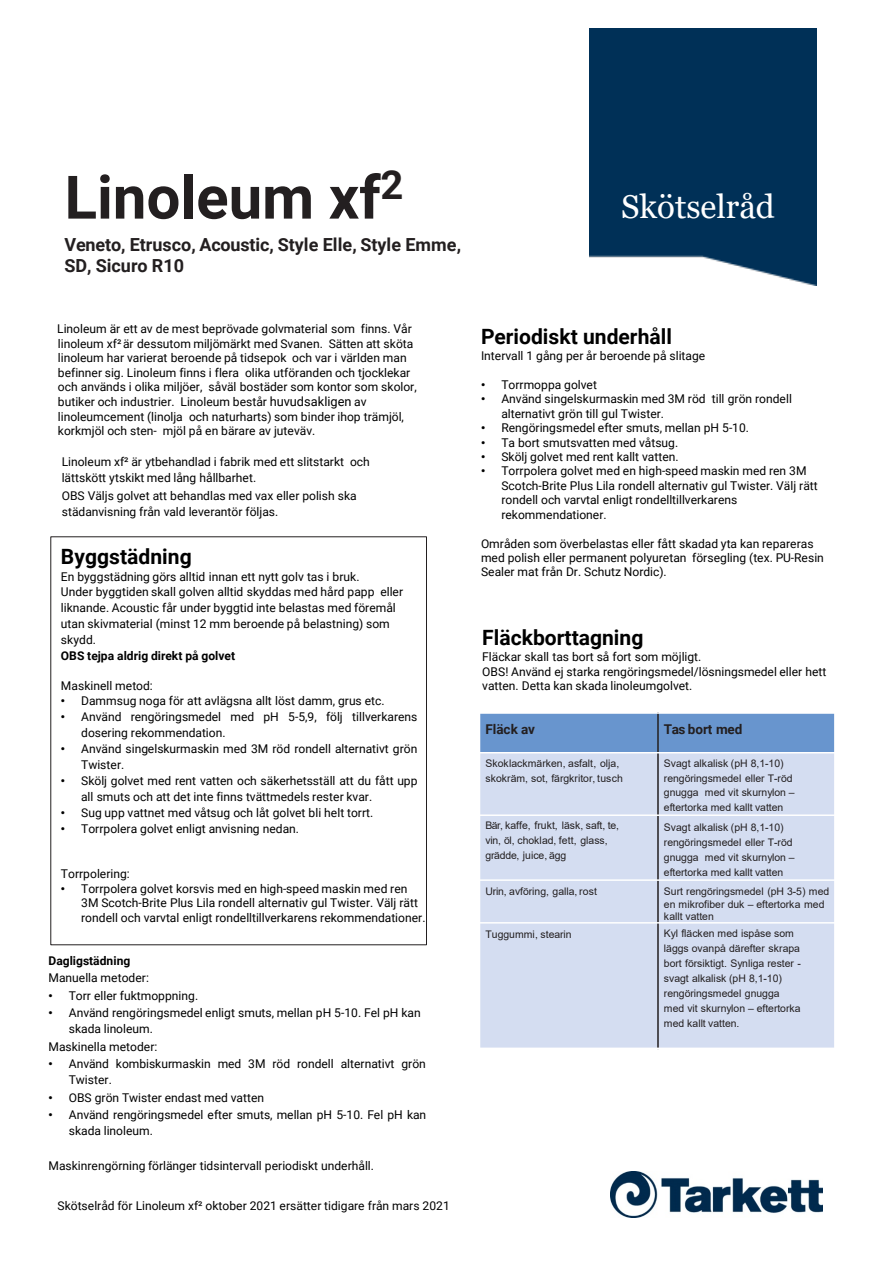
<style>
.page{position:relative;width:893px;height:1264px;background:#fff}
.page>*{position:absolute;margin:0;border:0;box-sizing:border-box;transform-origin:0 0}
.t1{font:700 60px "Roboto";color:#231f20}
.t2{font:33px "Georgia";color:#fff}
.t3{font:700 21px "Roboto";color:#000}
.t4{font:700 18px/21.6px "Roboto";letter-spacing:-.005em;color:#231f20}
.t5{font:700 13.5px "Roboto";letter-spacing:-.005em;color:#231f20}
.t6{font:12px/14.4px "Roboto";color:#000}
.t7{font:700 12px "Roboto";letter-spacing:.005em;color:#000}
.t8{font:10.5px/15px "Arial";letter-spacing:-.005em;color:#231f20}
.s1{font-size:12.75px}
.s2{font-family:"Arial"}
</style>
<div class="page">
<img style="left:590px;top:28px;width:226px;height:258px">
<img style="left:610px;top:1171px;width:212px;height:46px">
<div style="left:479px;top:712px;width:179px;height:40px;background:#6895ce"></div>
<div style="left:658px;top:712px;width:176px;height:40px;background:#6895ce"></div>
<div style="left:479px;top:752px;width:179px;height:63px;background:#d4ddf1"></div>
<div style="left:658px;top:752px;width:176px;height:63px;background:#d4ddf1"></div>
<div style="left:479px;top:815px;width:179px;height:64px;background:#d4ddf1"></div>
<div style="left:658px;top:815px;width:176px;height:64px;background:#d4ddf1"></div>
<div style="left:479px;top:879px;width:179px;height:43px;background:#d4ddf1"></div>
<div style="left:658px;top:879px;width:176px;height:43px;background:#d4ddf1"></div>
<div style="left:479px;top:922px;width:179px;height:126px;background:#d4ddf1"></div>
<div style="left:658px;top:922px;width:176px;height:126px;background:#d4ddf1"></div>
<hr style="left:657px;top:712px;width:1px;height:336px;background:#231f20">
<hr style="left:478px;top:751px;width:357px;height:2px;background:#fff">
<hr style="left:478px;top:814px;width:357px;height:1px;background:#fff">
<hr style="left:478px;top:879px;width:357px;height:1px;background:#fff">
<hr style="left:478px;top:921px;width:357px;height:2px;background:#fff">
<hr style="left:478px;top:712px;width:2px;height:336px;background:#fff">
<hr style="left:478px;top:712px;width:357px;height:1px;background:#fff">
<hr style="left:478px;top:1047px;width:357px;height:1px;background:#fff">
<p class="t1" style="left:65px;top:155px;width:340px">Linoleum xf<sup>2</sup></p>
<p class="t4" style="left:65px;top:233px;width:398px">Veneto, Etrusco, Acoustic, Style Elle, Style Emme,<br>SD, Sicuro R10</p>
<p class="t6" style="left:57px;top:321px;width:361px">Linoleum är ett av de mest beprövade golvmaterial som finns. Vår linoleum xf² är dessutom miljömärkt med Svanen. Sätten att sköta linoleum har varierat beroende på tidsepok och var i världen man befinner sig. Linoleum finns i flera olika utföranden och tjocklekar och används i olika miljöer, såväl bostäder som kontor som skolor, butiker och industrier. Linoleum består <span class="s1">huvudsakligen</span> av linoleumcement (linolja och naturharts) som binder ihop trämjöl, korkmjöl och sten- mjöl på en bärare av juteväv.</p>
<p class="t6" style="left:62px;top:453px;width:309px;line-height:16px">Linoleum xf² är ytbehandlad i fabrik med ett slitstarkt och lättskött ytskikt med lång hållbarhet.</p>
<p class="t6" style="left:62px;top:487px;width:296px;line-height:16px">OBS Väljs golvet att behandlas med vax eller polish ska städanvisning från vald leverantör följas.</p>
<p class="t3" style="left:61px;top:542px;width:132px">Byggstädning</p>
<p class="t6" style="left:61px;top:569px;width:300px">En byggstädning görs alltid innan ett nytt golv tas i bruk.</p>
<p class="t6" style="left:61px;top:583px;width:343px;line-height:15.9px">Under byggtiden skall golven alltid skyddas med hård papp eller liknande. Acoustic får under byggtid inte belastas med föremål utan skivmaterial (minst 12 mm beroende på belastning) som skydd.</p>
<p class="t7" style="left:61px;top:647px;width:176px">OBS tejpa aldrig direkt på golvet</p>
<p class="t6" style="left:61px;top:677px;width:93px">Maskinell metod:</p>
<p class="t6" style="left:61px;top:692px;width:325px"><span class="s2">•</span> Dammsug noga för att avlägsna allt löst damm, grus etc.</p>
<p class="t6" style="left:81px;top:707px;width:338px;line-height:16px;text-indent:-20px"><span class="s2">•</span> Använd rengöringsmedel med pH 5-5,9, följ tillverkarens dosering rekommendation.</p>
<p class="t6" style="left:81px;top:739px;width:338px;line-height:16px;text-indent:-20px"><span class="s2">•</span> Använd singelskurmaskin med 3M röd rondell alternativt grön<br>Twister.</p>
<p class="t6" style="left:81px;top:772px;width:338px;line-height:15.9px;text-indent:-20px"><span class="s2">•</span> Skölj golvet med rent vatten och säkerhetsställ att du fått upp all smuts och att det inte finns tvättmedels rester kvar.</p>
<p class="t6" style="left:61px;top:804px;width:314px"><span class="s2">•</span> Sug upp vattnet med våtsug och låt golvet bli helt torrt.</p>
<p class="t6" style="left:61px;top:820px;width:239px"><span class="s2">•</span> Torrpolera golvet enligt anvisning nedan.</p>
<p class="t6" style="left:61px;top:866px;width:70px">Torrpolering:</p>
<p class="t6" style="left:81px;top:880px;width:346px;text-indent:-20px"><span class="s2">•</span> Torrpolera golvet korsvis med en high-speed maskin med ren<br>3M Scotch-Brite Plus Lila rondell alternativ gul Twister. Välj rätt rondell och varvtal enligt rondelltillverkarens rekommendationer.</p>
<p class="t7" style="left:48px;top:952px;width:83px">Dagligstädning</p>
<p class="t6" style="left:48px;top:970px;width:102px">Manuella metoder:</p>
<p class="t6" style="left:48px;top:987px;width:151px"><span class="s2">•</span> Torr eller fuktmoppning.</p>
<p class="t6" style="left:69px;top:1004px;width:353px;line-height:16px;text-indent:-20px"><span class="s2">•</span> Använd rengöringsmedel enligt smuts, mellan pH 5-10. Fel pH kan skada linoleum.</p>
<p class="t6" style="left:48px;top:1038px;width:110px">Maskinella metoder:</p>
<p class="t6" style="left:69px;top:1055px;width:358px;line-height:16px;text-indent:-20px"><span class="s2">•</span> Använd kombiskurmaskin med 3M röd rondell alternativt grön<br>Twister.</p>
<p class="t6" style="left:48px;top:1089px;width:217px"><span class="s2">•</span> OBS grön Twister endast med vatten</p>
<p class="t6" style="left:69px;top:1106px;width:359px;line-height:16px;text-indent:-20px"><span class="s2">•</span> Använd rengöringsmedel efter smuts, mellan pH 5-10. Fel pH kan skada linoleum.</p>
<p class="t6" style="left:48px;top:1158px;width:327px">Maskinrengörning förlänger tidsintervall periodiskt underhåll.</p>
<p class="t6" style="left:57px;top:1197px;width:394px">Skötselråd för Linoleum xf² oktober 2021 ersätter tidigare från mars 2021</p>
<p class="t2" style="left:621px;top:186px;width:155px">Skötselråd</p>
<p class="t3" style="left:481px;top:321px;width:192px">Periodiskt underhåll</p>
<p class="t6" style="left:481px;top:348px;width:226px">Intervall 1 gång per år beroende på slitage</p>
<p class="t6" style="left:481px;top:377px;width:117px"><span class="s2">•</span> Torrmoppa golvet</p>
<p class="t6" style="left:501px;top:391px;width:292px;text-indent:-20px"><span class="s2">•</span> Använd singelskurmaskin med 3M röd till grön rondell alternativt grön till gul Twister.</p>
<p class="t6" style="left:481px;top:420px;width:269px"><span class="s2">•</span> Rengöringsmedel efter smuts, mellan pH 5-10.</p>
<p class="t6" style="left:481px;top:434px;width:199px"><span class="s2">•</span> Ta bort smutsvatten med våtsug.</p>
<p class="t6" style="left:481px;top:449px;width:199px"><span class="s2">•</span> Skölj golvet med rent kallt vatten.</p>
<p class="t6" style="left:501px;top:463px;width:318px;text-indent:-20px"><span class="s2">•</span> Torrpolera golvet med en high-speed maskin med ren 3M Scotch-Brite Plus Lila rondell alternativ gul Twister. Välj rätt rondell och varvtal enligt rondelltillverkarens rekommendationer.</p>
<p class="t6" style="left:481px;top:535px;width:344px">Områden som överbelastas eller fått skadad yta kan repareras med polish eller permanent polyuretan försegling (tex. PU-Resin<br>Sealer mat från Dr. Schutz Nordic).</p>
<p class="t3" style="left:482px;top:622px;width:163px">Fläckborttagning</p>
<p class="t6" style="left:482px;top:649px;width:220px">Fläckar skall tas bort så fort som möjligt.</p>
<p class="t6" style="left:482px;top:663px;width:345px">OBS! Använd ej starka rengöringsmedel/lösningsmedel eller hett vatten. Detta kan skada linoleumgolvet.</p>
<p class="t5" style="left:485px;top:719px;width:51px">Fläck av</p>
<p class="t5" style="left:664px;top:719px;width:80px">Tas bort med</p>
<p class="t8" style="left:485px;top:755px;width:139px">Skoklackmärken, asfalt, olja, skokräm, sot, färgkritor, tusch</p>
<p class="t8" style="left:664px;top:755px;width:132px">Svagt alkalisk (pH 8,1-10) rengöringsmedel eller T-röd gnugga med vit skurnylon – eftertorka med kallt vatten</p>
<p class="t8" style="left:485px;top:817px;width:135px">Bär, kaffe, frukt, läsk, saft, te, vin, öl, choklad, fett, glass, grädde, juice, ägg</p>
<p class="t8" style="left:664px;top:820px;width:132px">Svagt alkalisk (pH 8,1-10) rengöringsmedel eller T-röd gnugga med vit skurnylon – eftertorka med kallt vatten</p>
<p class="t8" style="left:485px;top:883px;width:113px">Urin, avföring, galla, rost</p>
<p class="t8" style="left:664px;top:885px;width:167px;line-height:12.6px">Surt rengöringsmedel (pH 3-5) med en mikrofiber duk – eftertorka med kallt vatten</p>
<p class="t8" style="left:485px;top:926px;width:88px">Tuggummi, stearin</p>
<p class="t8" style="left:664px;top:925px;width:139px">Kyl fläcken med ispåse som läggs ovanpå därefter skrapa bort försiktigt. Synliga rester - svagt alkalisk (pH 8,1-10) rengöringsmedel gnugga med vit skurnylon – eftertorka med kallt vatten.</p>
</div>
